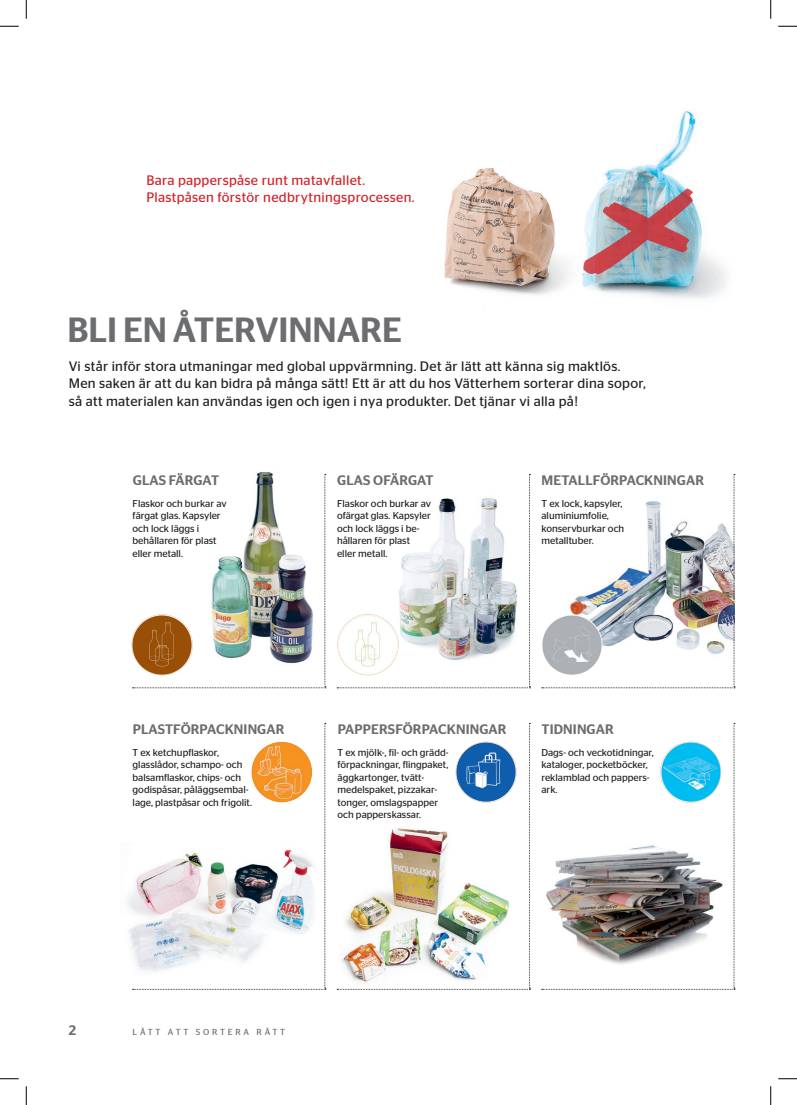
<style>
.page{position:relative;width:797px;height:1105px;background:#fff}
.page>*{position:absolute;margin:0;border:0;box-sizing:border-box;transform-origin:0 0}
.Rubrik{font:500 35px "Stag Sans";color:#6c6d70}
.Ingress{font:13.75px/17.5px "Stag Sans";letter-spacing:.02em;color:#231f20}
.Rubrik_NY{font:500 13.75px "Stag Sans";letter-spacing:.01em;color:#6c6d70}
.Ingress-2{font:13.75px/17.5px "Stag Sans";letter-spacing:.02em;color:#d1232a}
.Bildtext{font:10px/12.5px "Stag Sans";color:#231f20}
.t1{font:8.75px "Stag Sans";letter-spacing:.32em;color:#6c6d70}
</style>
<div class="page">
<img style="left:444px;top:168px;width:126px;height:128px">
<img style="left:581px;top:111px;width:146px;height:188px">
<img style="left:128px;top:893px;width:5px;height:55px">
<img style="left:133px;top:474px;width:193px;height:215px">
<svg style="left:133px;top:723px;width:193px;height:267px"></svg>
<svg style="left:337px;top:474px;width:193px;height:215px"></svg>
<img style="left:337px;top:723px;width:193px;height:267px">
<img style="left:541px;top:474px;width:194px;height:215px">
<img style="left:541px;top:723px;width:194px;height:267px">
<svg style="left:0;top:25px;width:19px;height:2px"></svg>
<svg style="left:778px;top:25px;width:19px;height:2px"></svg>
<svg style="left:0;top:1078px;width:19px;height:1px"></svg>
<svg style="left:778px;top:1078px;width:19px;height:1px"></svg>
<svg style="left:25px;top:0;width:2px;height:19px"></svg>
<svg style="left:25px;top:1086px;width:2px;height:19px"></svg>
<svg style="left:770px;top:0;width:1px;height:19px"></svg>
<svg style="left:770px;top:1086px;width:1px;height:19px"></svg>
<svg style="left:583px;top:188px;width:111px;height:86px;background:#a2c3cc"></svg>
<p class="Ingress-2" style="left:146px;top:171px;width:270px">Bara papperspåse runt matavfallet.<br>Plastpåsen förstör nedbrytningsprocessen.</p>
<p class="Rubrik" style="left:67px;top:310px;width:336px">BLI EN ÅTERVINNARE</p>
<p class="Ingress" style="left:69px;top:357px;width:578px">Vi står inför stora utmaningar med global uppvärmning. Det är lätt att känna sig maktlös.<br>Men saken är att du kan bidra på många sätt! Ett är att du hos Vätterhem sorterar dina sopor, så att materialen kan användas igen och igen i nya produkter. Det tjänar vi alla på!</p>
<p class="Rubrik_NY" style="left:133px;top:472px;width:88px">GLAS FÄRGAT</p>
<p class="Rubrik_NY" style="left:337px;top:472px;width:98px">GLAS OFÄRGAT</p>
<p class="Bildtext" style="left:133px;top:497px;width:95px">Flaskor och burkar av färgat glas. Kapsyler och lock läggs i behållaren för plast eller metall.</p>
<p class="Bildtext" style="left:337px;top:497px;width:95px">Flaskor och burkar av</p>
<p class="Bildtext" style="left:337px;top:509px;width:95px">ofärgat glas. Kapsyler</p>
<p class="Bildtext" style="left:337px;top:522px;width:84px">och lock läggs i be-</p>
<p class="Bildtext" style="left:337px;top:534px;width:75px">hållaren för plast eller metall.</p>
<p class="Rubrik_NY" style="left:541px;top:472px;width:164px">METALLFÖRPACKNINGAR</p>
<p class="Bildtext" style="left:541px;top:497px;width:84px">T ex lock, kapsyler, aluminiumfolie, konservburkar och metalltuber.</p>
<p class="Rubrik_NY" style="left:133px;top:721px;width:153px">PLASTFÖRPACKNINGAR</p>
<p class="Rubrik_NY" style="left:338px;top:721px;width:170px">PAPPERSFÖRPACKNINGAR</p>
<p class="Rubrik_NY" style="left:541px;top:721px;width:74px">TIDNINGAR</p>
<p class="Bildtext" style="left:133px;top:746px;width:121px">T ex ketchupflaskor, glasslådor, schampo- och balsamflaskor, chips- och godispåsar, påläggsembal&shy;lage, plastpåsar och frigolit.</p>
<p class="Bildtext" style="left:337px;top:746px;width:112px;text-align:justify">T ex mjölk-, fil- och grädd&shy;förpackningar, flingpaket, äggkartonger, tvätt-</p>
<p class="Bildtext" style="left:337px;top:783px;width:102px;text-align:justify">medelspaket, pizzakar&shy;tonger, omslagspapper och papperskassar.</p>
<h2 class="Rubrik_NY" style="left:69px;top:1022px;width:9px">2</h2>
<p class="t1" style="left:133px;top:1027px;width:154px">LÄTT ATT SORTERA RÄTT</p>
<p class="Bildtext" style="left:541px;top:746px;width:114px">Dags- och veckotidningar, kataloger, pocketböcker, reklamblad och pappers&shy;ark.</p>
</div>
